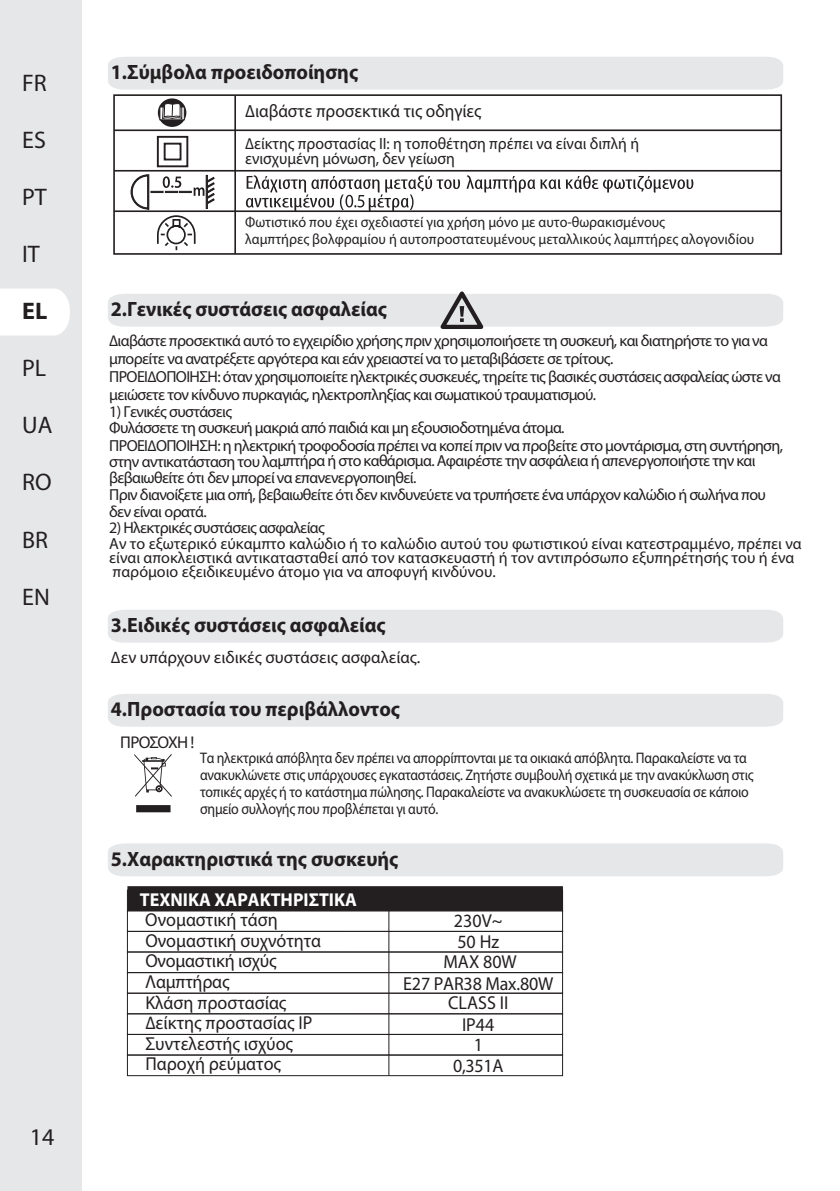
<style>
.page{position:relative;width:840px;height:1191px;background:#fff}
.page>*{position:absolute;margin:0;border:0;box-sizing:border-box;transform-origin:0 0}
.t1{font:24px "Myriad Pro";color:#231f20}
.t2{font:700 24px "Myriad Pro";color:#231f20}
.t3{font:700 20.8px "Myriad Pro";color:#231f20;scale:.96 1}
.t4{font:18.8px/20.8px "Myriad Pro";color:#231f20;text-align:center;scale:.96 1}
.t5{font:700 18.6px "Myriad Pro";color:#fff;scale:.96 1}
.t6{font:18px "Myriad Pro";color:#231f20;scale:.96 1}
.t7{font:17px "Myriad Pro";color:#231f20}
.t8{font:17px "Myriad Pro";letter-spacing:-.05em;color:#231f20}
.t9{font:16.4px "Myriad Pro";color:#231f20;scale:.96 1}
.t10{font:16px/16.8px "Myriad Pro";letter-spacing:-.04em;color:#231f20}
.t11{font:16px/15.8px "Myriad Pro";color:#231f20}
.t12{font:15.2px/17px "Myriad Pro";letter-spacing:-.02em;color:#231f20;scale:.91 1}
.t13{font:14.8px/17px "Myriad Pro";color:#231f20;scale:.96 1}
</style>
<div class="page">
<div style="left:0;top:0;width:81px;height:1191px;background:#e6e7e9"></div>
<div style="left:0;top:288px;width:70px;height:47px;background:#fff"></div>
<div style="left:157px;top:136px;width:31px;height:31px;border:2px solid #231f20"></div>
<div style="left:164px;top:143px;width:17px;height:17px;border:2px solid #231f20"></div>
<div style="left:108px;top:843px;width:674px;height:33px;background:#e6e7e9"></div>
<div style="left:108px;top:694px;width:674px;height:32px;background:#e6e7e9"></div>
<div style="left:108px;top:610px;width:674px;height:32px;background:#e6e7e9"></div>
<svg style="left:134px;top:753px;width:38px;height:59px"></svg>
<div style="left:127px;top:886px;width:435px;height:24px;background:#231f20"></div>
<div style="left:127px;top:910px;width:435px;height:21px;border:1px solid #231f20"></div>
<div style="left:127px;top:931px;width:435px;height:21px;border:1px solid #231f20"></div>
<div style="left:127px;top:951px;width:435px;height:22px;border:1px solid #231f20"></div>
<div style="left:127px;top:972px;width:435px;height:21px;border:1px solid #231f20"></div>
<div style="left:127px;top:992px;width:435px;height:22px;border:1px solid #231f20"></div>
<div style="left:127px;top:1013px;width:435px;height:21px;border:1px solid #231f20"></div>
<div style="left:127px;top:1034px;width:435px;height:21px;border:1px solid #231f20"></div>
<div style="left:127px;top:1054px;width:435px;height:22px;border:1px solid #231f20"></div>
<hr style="left:388px;top:910px;width:1px;height:165px;background:#231f20">
<div style="left:108px;top:57px;width:674px;height:33px;background:#e6e7e9"></div>
<div style="left:158px;top:98px;width:28px;height:29px;background:#231f20;border-radius:50%"></div>
<div style="left:159px;top:107px;width:25px;height:13px;background:#fff;border:1px solid #231f20"></div>
<svg style="left:162px;top:102px;width:20px;height:17px"></svg>
<div style="left:113px;top:94px;width:668px;height:161px;border:2px solid #231f20"></div>
<hr style="left:114px;top:129px;width:666px;height:2px;background:#231f20">
<hr style="left:114px;top:170px;width:666px;height:2px;background:#231f20">
<hr style="left:114px;top:210px;width:666px;height:2px;background:#231f20">
<hr style="left:234px;top:95px;width:2px;height:159px;background:#231f20">
<svg style="left:466px;top:175px;width:227px;height:17px"></svg>
<svg style="left:246px;top:175px;width:214px;height:36px"></svg>
<svg style="left:108px;top:291px;width:674px;height:38px;background:#e5e6e7"></svg>
<svg style="left:130px;top:174px;width:84px;height:77px"></svg>
<h1 class="t1" style="left:22px;top:68px;width:26px">FR</h1>
<h1 class="t1" style="left:22px;top:126px;width:25px">ES</h1>
<h1 class="t1" style="left:22px;top:182px;width:26px">PT</h1>
<h1 class="t1" style="left:22px;top:239px;width:19px">IT</h1>
<h1 class="t2" style="left:22px;top:297px;width:27px">EL</h1>
<h1 class="t1" style="left:22px;top:353px;width:26px">PL</h1>
<h1 class="t1" style="left:22px;top:410px;width:32px">UA</h1>
<h1 class="t1" style="left:22px;top:467px;width:31px">RO</h1>
<h1 class="t1" style="left:22px;top:525px;width:27px">BR</h1>
<h1 class="t1" style="left:22px;top:582px;width:29px">EN</h1>
<h1 class="t1" style="left:30px;top:1122px;width:26px">14</h1>
<h2 class="t3" style="left:111px;top:61px;width:259px">1.Σύμβολα προειδοποίησης</h2>
<p class="t6" style="left:245px;top:100px;width:247px">∆ιαβάστε προσεκτικά τις οδηγίες</p>
<p class="t9" style="left:245px;top:133px;width:411px">∆είκτης προστασίας ΙΙ: η τοποθέτηση πρέπει να είναι διπλή ή</p>
<p class="t9" style="left:245px;top:148px;width:220px">ενισχυμένη μόνωση, δεν γείωση</p>
<p class="t13" style="left:245px;top:214px;width:531px">Φωτιστικό που έχει σχεδιαστεί για χρήση μόνο με αυτο-θωρακισμένους<br>λαμπτήρες βολφραμίου ή αυτοπροστατευμένους μεταλλικούς λαμπτήρες αλογονιδίου</p>
<h2 class="t3" style="left:111px;top:298px;width:289px">2.Γενικές συστάσεις ασφαλείας</h2>
<p class="t10" style="left:109px;top:331px;width:673px;line-height:18.2px">∆ιαβάστε προσεκτικά αυτό το εγχειρίδιο χρήσης πριν χρησιμοποιήσετε τη συσκευή, και διατηρήστε το για να μπορείτε να ανατρέξετε αργότερα και εάν χρειαστεί να το μεταβιβάσετε σε τρίτους.<br>ΠΡΟΕΙ∆ΟΠΟΙΗΣΗ: όταν χρησιμοποιείτε ηλεκτρικές συσκευές, τηρείτε τις βασικές συστάσεις ασφαλείας ώστε να μειώσετε τον κίνδυνο πυρκαγιάς, ηλεκτροπληξίας και σωματικού τραυματισμού.</p>
<p class="t10" style="left:109px;top:403px;width:675px">1) Γενικές συστάσεις<br>Φυλάσσετε τη συσκευή μακριά από παιδιά και μη εξουσιοδοτημένα άτομα.<br>ΠΡΟΕΙ∆ΟΠΟΙΗΣΗ: η ηλεκτρική τροφοδοσία πρέπει να κοπεί πριν να προβείτε στο μοντάρισμα, στη συντήρηση,</p>
<p class="t10" style="left:109px;top:452px;width:657px">στην αντικατάσταση του λαμπτήρα ή στο καθάρισμα. Αφαιρέστε την ασφάλεια ή απενεργοποιήστε την και βεβαιωθείτε ότι δεν μπορεί να επανενεργοποιηθεί.<br>Πριν διανοίξετε μια οπή, βεβαιωθείτε ότι δεν κινδυνεύετε να τρυπήσετε ένα υπάρχον καλώδιο ή σωλήνα που δεν είναι ορατά.</p>
<p class="t11" style="left:109px;top:519px;width:693px">2) Ηλεκτρικές συστάσεις ασφαλείας<br>Αν το εξωτερικό εύκαμπτο καλώδιο ή το καλώδιο αυτού του φωτιστικού είναι κατεστραμμένο, πρέπει να</p>
<p class="t11" style="left:109px;top:550px;width:686px;line-height:14px">είναι αποκλειστικά αντικατασταθεί από τον κατασκευαστή ή τον αντιπρόσωπο εξυπηρέτησής του ή ένα παρόμοιο εξειδικευμένο άτομο για να αποφυγή κινδύνου.</p>
<h2 class="t3" style="left:111px;top:613px;width:287px">3.Ειδικές συστάσεις ασφαλείας</h2>
<p class="t7" style="left:111px;top:647px;width:311px">∆εν υπάρχουν ειδικές συστάσεις ασφαλείας.</p>
<h2 class="t3" style="left:111px;top:697px;width:302px">4.Προστασία του περιβάλλοντος</h2>
<p class="t8" style="left:120px;top:731px;width:76px">ΠΡΟΣΟΧΗ !</p>
<p class="t12" style="left:200px;top:749px;width:609px">Τα ηλεκτρικά απόβλητα δεν πρέπει να απορρίπτονται με τα οικιακά απόβλητα. Παρακαλείστε να τα ανακυκλώνετε στις υπάρχουσες εγκαταστάσεις. Ζητήστε συμβουλή σχετικά με την ανακύκλωση στις τοπικές αρχές ή το κατάστημα πώλησης. Παρακαλείστε να ανακυκλώσετε τη συσκευασία σε κάποιο σημείο συλλογής που προβλέπεται γι αυτό.</p>
<h2 class="t3" style="left:111px;top:847px;width:301px">5.Χαρακτηριστικά της συσκευής</h2>
<p class="t5" style="left:140px;top:889px;width:227px">ΤΕΧΝΙΚΑ ΧΑΡΑΚΤΗΡΙΣΤΙΚΑ</p>
<p class="t4" style="left:145px;top:909px;width:139px">Ονομαστική τάση</p>
<p class="t4" style="left:145px;top:930px;width:184px;line-height:20px;text-align:left">Ονομαστική συχνότητα<br>Ονομαστική ισχύς</p>
<p class="t4" style="left:145px;top:970px;width:89px">Λαμπτήρας</p>
<p class="t4" style="left:145px;top:992px;width:175px;text-align:left">Κλάση προστασίας ∆είκτης προστασίας IP<br>Συντελεστής ισχύος</p>
<p class="t4" style="left:443px;top:909px;width:78px">230V~<br>50 Hz<br>MAX 80W</p>
<p class="t4" style="left:448px;top:991px;width:64px;line-height:21.6px">CLASS II<br>IP44</p>
<p class="t4" style="left:403px;top:973px;width:158px">E27 PAR38 Max.80W</p>
<p class="t4" style="left:473px;top:1034px;width:11px">1</p>
<p class="t4" style="left:145px;top:1053px;width:143px">Παροχή ρεύματος</p>
<p class="t4" style="left:453px;top:1055px;width:54px">0,351A</p>
</div>
